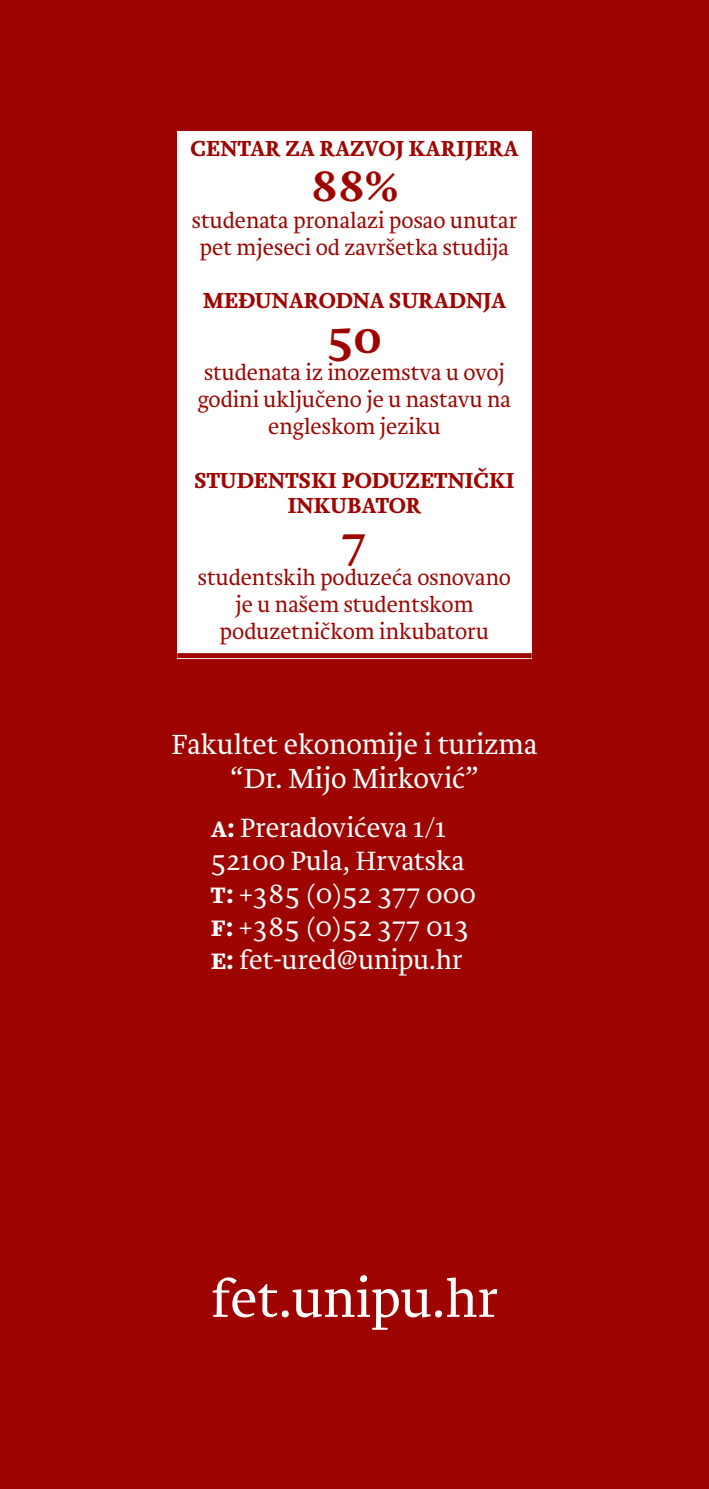
<style>
.page{position:relative;width:709px;height:1489px;background:#fff}
.page>*{position:absolute;margin:0;border:0;box-sizing:border-box;transform-origin:0 0}
.t1{font:300 54.25px "Brioni Std";color:#fff}
.t2{font:700 45px "Brioni Std";color:#9e0500}
.t3{font:300 28.75px/34.5px "Brioni Std";color:#fff;text-align:center}
.t4{font:300 27.5px/33px "Brioni Std";color:#fff}
.t5{font:300 22.5px/27px "Brioni Std";color:#9e0500;text-align:center}
.t6{font:700 22.5px/25px "Brioni Std";letter-spacing:.01em;color:#9e0500;text-align:center}
.s1{font-weight:700}
</style>
<div class="page">
<div style="left:0;top:0;width:709px;height:1488px;background:#9e0500"></div>
<div style="left:177px;top:132px;width:354px;height:527px;background:#fff"></div>
<div style="left:177px;top:653px;width:354px;height:5px;background:#9e0500"></div>
<p class="t6" style="left:190px;top:136px;width:329px">CENTAR ZA RAZVOJ KARIJERA</p>
<h2 class="t2" style="left:311px;top:155px;width:88px">88%</h2>
<p class="t5" style="left:192px;top:208px;width:327px">studenata pronalazi posao unutar pet mjeseci od završetka studija</p>
<p class="t6" style="left:203px;top:288px;width:304px">MEĐUNARODNA SURADNJA</p>
<h2 class="t2" style="left:327px;top:307px;width:55px">50</h2>
<p class="t5" style="left:198px;top:360px;width:315px">studenata iz inozemstva u ovoj godini uključeno je u nastavu na engleskom jeziku</p>
<p class="t6" style="left:194px;top:468px;width:322px">STUDENTSKI PODUZETNIČKI<br>INKUBATOR</p>
<h2 class="t2" style="left:342px;top:512px;width:26px">7</h2>
<p class="t5" style="left:198px;top:564px;width:315px">studentskih poduzeća osnovano je u našem studentskom poduzetničkom inkubatoru</p>
<p class="t3" style="left:171px;top:728px;width:367px">Fakultet ekonomije i turizma “Dr. Mijo Mirković”</p>
<p class="t4" style="left:211px;top:812px;width:267px"><span class="s1">a:</span> Preradovićeva 1/1<br>52100 Pula, Hrvatska <span class="s1">t:</span> +385 (0)52 377 000 <span class="s1">f:</span> +385 (0)52 377 013 <span class="s1">e:</span> fet-ured@unipu.hr</p>
<h1 class="t1" style="left:211px;top:1262px;width:288px">fet.unipu.hr</h1>
</div>
